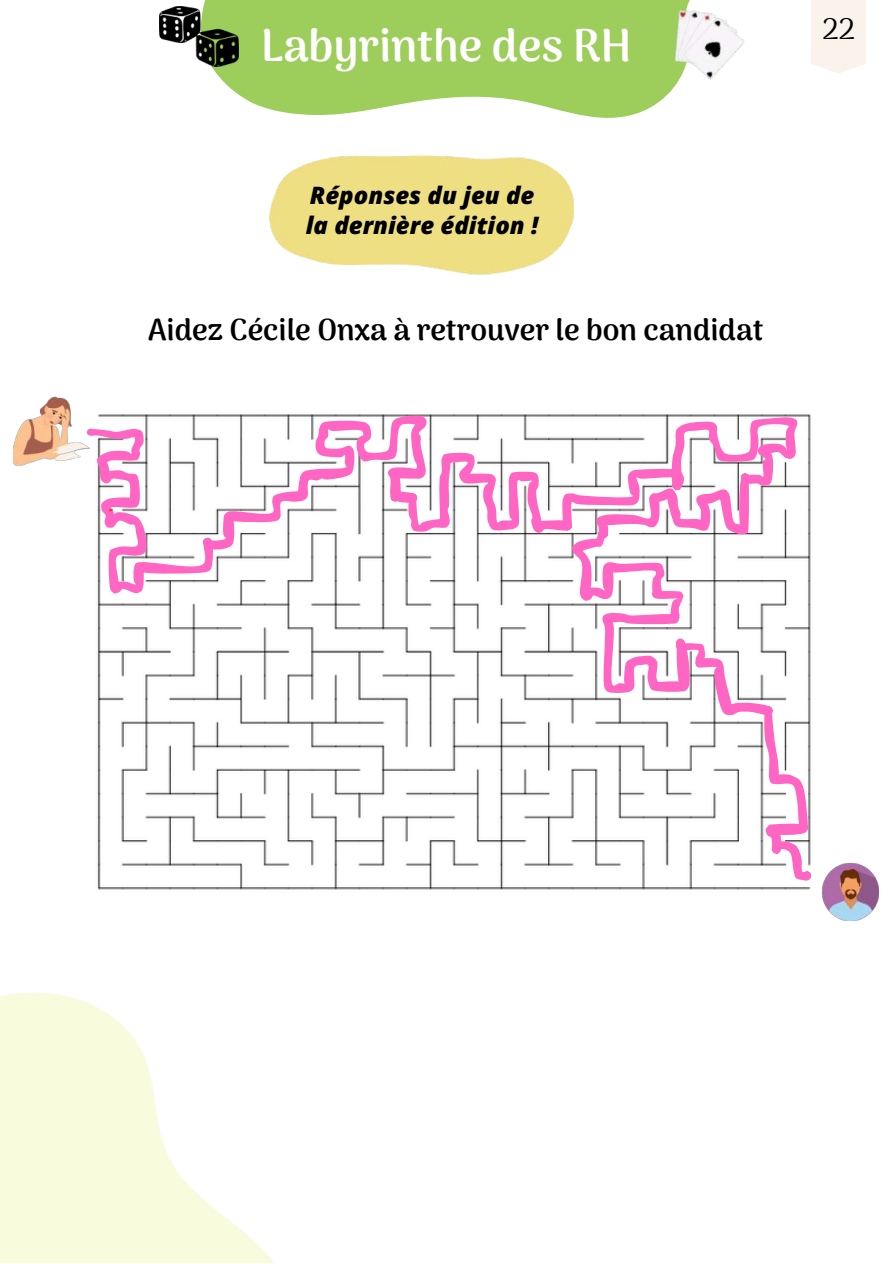
<style>
.page{position:relative;width:893px;height:1264px;background:#fff}
.page>*{position:absolute;margin:0;border:0;box-sizing:border-box;transform-origin:0 0}
.t1{font:800 45px "Arima Madurai";color:#fff}
.t2{font:800 30px "Arima Madurai";color:#000}
.t3{font:30px "Arima Madurai";color:#000}
.t4{font:italic 800 24px/29.2px "Open Sans";color:#000}
</style>
<div class="page">
<img style="left:269px;top:155px;width:305px;height:120px">
<svg style="left:203px;top:0;width:472px;height:118px;background:#a8d36e"></svg>
<div style="left:811px;top:0;width:55px;height:73px;background:#faf3ec"></div>
<img style="left:159px;top:6px;width:79px;height:61px">
<img style="left:658px;top:0;width:87px;height:86px">
<img style="left:89px;top:414px;width:722px;height:476px">
<img style="left:13px;top:396px;width:76px;height:70px">
<img style="left:822px;top:864px;width:56px;height:56px">
<img style="left:0;top:992px;width:273px;height:270px">
<svg style="left:90px;top:415px;width:337px;height:172px"></svg>
<svg style="left:416px;top:417px;width:395px;height:463px"></svg>
<svg style="left:109px;top:508px;width:4px;height:4px"></svg>
<h1 class="t1" style="left:261px;top:19px;width:372px">Labyrinthe des RH</h1>
<p class="t4" style="left:306px;top:180px;width:234px">Réponses du jeu de la dernière édition !</p>
<p class="t2" style="left:148px;top:312px;width:616px">Aidez Cécile Onxa à retrouver le bon candidat</p>
<p class="t3" style="left:822px;top:11px;width:34px">22</p>
</div>
